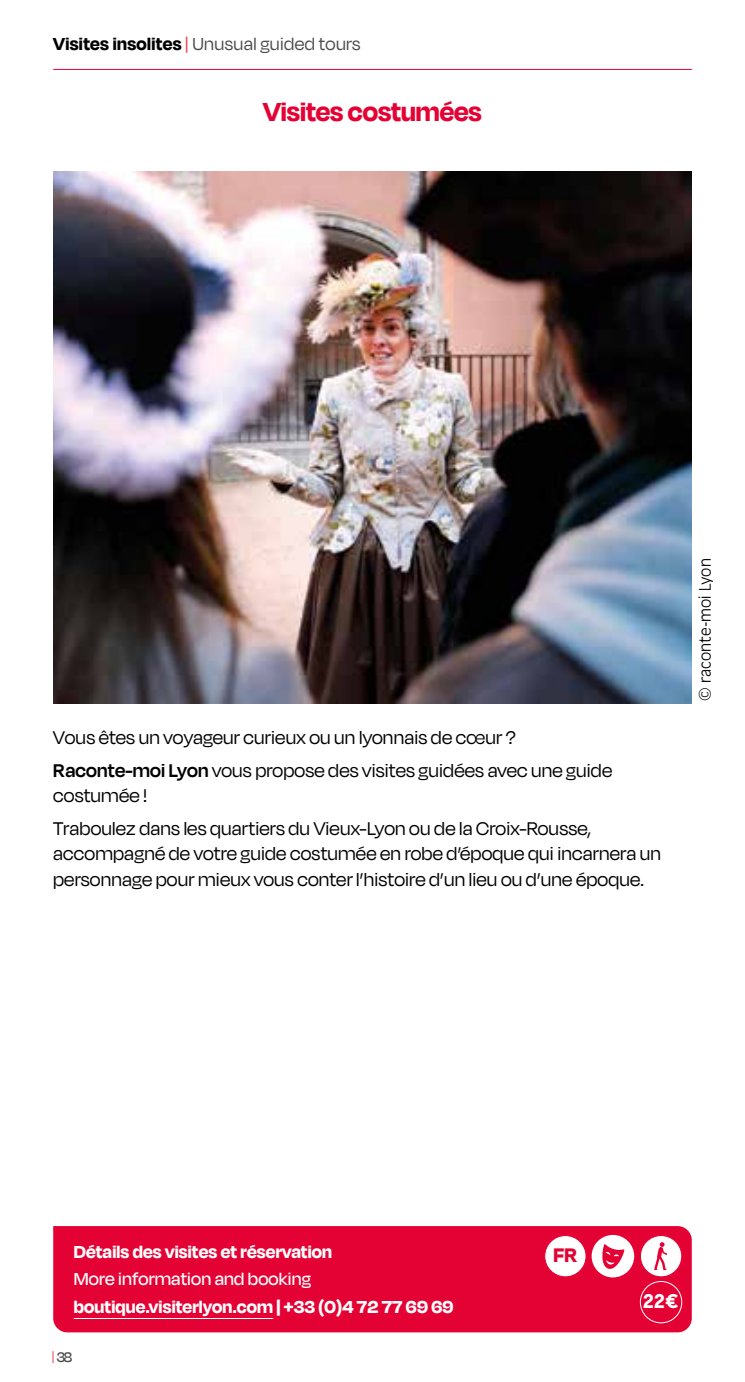
<style>
.page{position:relative;width:745px;height:1382px;background:#fff}
.page>*{position:absolute;margin:0;border:0;box-sizing:border-box;transform-origin:0 0}
.t1{font:700 30px "Degular Display";color:#e40234}
.t2{font:700 22.75px "Degular Display";color:#e40234}
.t3{font:21.25px/32.5px "Degular Display";letter-spacing:.01em;color:#000}
.t4{font:700 20px "Degular Display";letter-spacing:.01em;color:#fff}
.t5{font:20px "Degular Display";letter-spacing:.02em;color:#4a4a49}
.t6{font:500 20px "Degular Display";letter-spacing:.01em;color:#fff}
.t7{font:700 19.75px "Maax";color:#fff}
.t8{font:300 17.5px "Antique Oli";color:#000}
.t9{font:500 16px "Degular Display";color:#4a4a49}
.s1{font-weight:700;color:#000}
.s2{color:#e9424a}
.s3{font-weight:600}
</style>
<div class="page">
<div style="left:53px;top:1226px;width:638px;height:106px;background:#e40234"></div>
<svg style="left:53px;top:1351px;width:1px;height:12px"></svg>
<hr style="left:53px;top:69px;width:638px;height:1px;background:#e40234">
<div style="left:544px;top:1235px;width:42px;height:42px;background:#fff;border:1px solid #e40234;border-radius:50%"></div>
<div style="left:591px;top:1235px;width:42px;height:42px;background:#fff;border-radius:50%"></div>
<svg style="left:602px;top:1244px;width:22px;height:25px"></svg>
<div style="left:639px;top:1235px;width:42px;height:42px;background:#fff;border:1px solid #e40234;border-radius:50%"></div>
<svg style="left:654px;top:1242px;width:12px;height:28px"></svg>
<div style="left:639px;top:1281px;width:42px;height:42px;border:1px solid #fff;border-radius:50%"></div>
<img style="left:53px;top:171px;width:638px;height:532px">
<hr style="left:74px;top:1318px;width:199px;height:1px;background:#fff">
<p class="t5" style="left:53px;top:33px;width:309px"><span class="s1">Visites insolites</span> <span class="s2">|</span> Unusual guided tours</p>
<h1 class="t1" style="left:263px;top:94px;width:220px">Visites costumées</h1>
<p class="t3" style="left:53px;top:721px;width:560px">Vous êtes un voyageur curieux ou un lyonnais de cœur ?<br><span class="s3">Raconte-moi Lyon</span> vous propose des visites guidées avec une guide</p>
<p class="t3" style="left:53px;top:779px;width:538px">costumée !<br>Traboulez dans les quartiers du Vieux-Lyon ou de la Croix-Rousse,</p>
<p class="t3" style="left:53px;top:841px;width:609px;line-height:25.5px">accompagné de votre guide costumée en robe d’époque qui incarnera un personnage pour mieux vous conter l’histoire d’un lieu ou d’une époque.</p>
<p class="t8" style="left:695px;top:701px;width:144px;rotate:-90deg">© raconte-moi Lyon</p>
<p class="t4" style="left:74px;top:1240px;width:260px">Détails des visites et réservation</p>
<p class="t6" style="left:74px;top:1268px;width:239px">More information and booking</p>
<p class="t4" style="left:74px;top:1295px;width:381px">boutique.visiterlyon.com | +33 (0)4 72 77 69 69</p>
<p class="t9" style="left:57px;top:1348px;width:17px">38</p>
<p class="t2" style="left:553px;top:1241px;width:25px">FR</p>
<p class="t7" style="left:643px;top:1290px;width:37px">22€</p>
</div>
